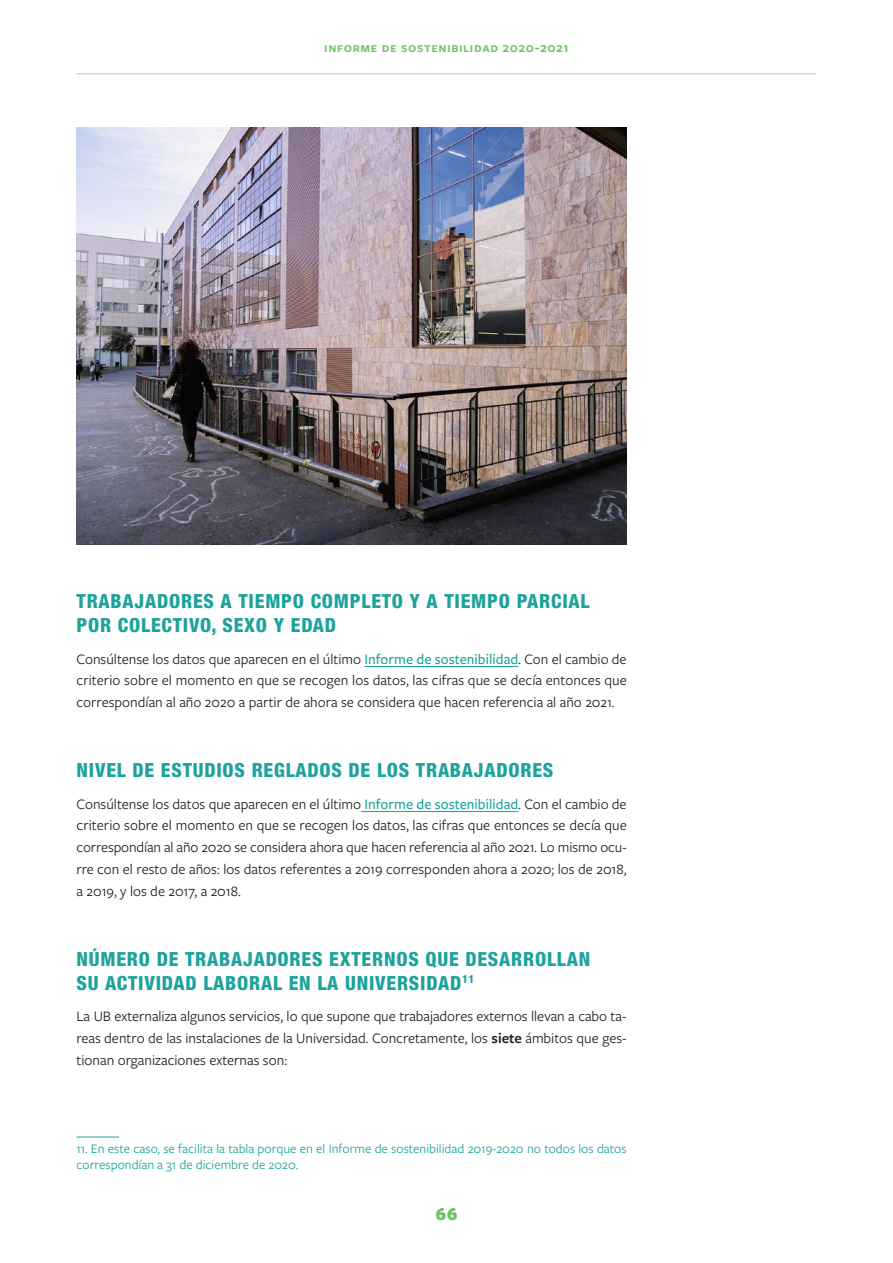
<style>
.page{position:relative;width:893px;height:1263px;background:#fff}
.page>*{position:absolute;margin:0;border:0;box-sizing:border-box;transform-origin:0 0}
.t1{font:800 condensed 19.5px/24px "Helvetica Neue LT Std";letter-spacing:.04em;color:#1da39c}
.t2{font:900 18px "Freight Sans Pro";color:#71c167}
.t3{font:15px/21.8px "Freight Sans Pro";color:#231f20;text-align:justify}
.t4{font:600 14.25px "Freight Sans Pro";letter-spacing:.04em;color:#71c167}
.t5{font:13.5px/16.2px "Freight Sans Pro";color:#1da39c}
.s1{font-weight:500;color:#1da39c}
.s2{font-weight:600}
</style>
<div class="page">
<hr style="left:77px;top:73px;width:739px;height:2px;background:#c6e2bd">
<hr style="left:364px;top:666px;width:154px;height:1px;background:#1da39c">
<hr style="left:361px;top:811px;width:157px;height:1px;background:#1da39c">
<hr style="left:77px;top:1137px;width:42px;height:1px;background:#1da39c">
<img style="left:77px;top:128px;width:550px;height:416px">
<p class="t4" style="left:324px;top:38px;width:246px">informe de sostenibilidad 2020-2021</p>
<h1 class="t1" style="left:77px;top:589px;width:515px">TRABAJADORES A TIEMPO COMPLETO Y A TIEMPO PARCIAL<br>POR COLECTIVO, SEXO Y EDAD</h1>
<p class="t3" style="left:77px;top:647px;width:552px">Consúltense los datos que aparecen en el último <span class="s1">Informe de sostenibilidad</span>. Con el cambio de criterio sobre el momento en que se recogen los datos, las cifras que se decía entonces que correspondían al año 2020 a partir de ahora se considera que hacen referencia al año 2021.</p>
<h1 class="t1" style="left:77px;top:758px;width:478px">NIVEL DE ESTUDIOS REGLADOS DE LOS TRABAJADORES</h1>
<p class="t3" style="left:77px;top:792px;width:552px">Consúltense los datos que aparecen en el último <span class="s1">Informe de sostenibilidad</span>. Con el cambio de criterio sobre el momento en que se recogen los datos, las cifras que entonces se decía que correspondían al año 2020 se considera ahora que hacen referencia al año 2021. Lo mismo ocu&shy;rre con el resto de años: los datos referentes a 2019 corresponden ahora a 2020; los de 2018, a 2019, y los de 2017, a 2018.</p>
<h1 class="t1" style="left:77px;top:946px;width:515px">NÚMERO DE TRABAJADORES EXTERNOS QUE DESARROLLAN<br>SU ACTIVIDAD LABORAL EN LA UNIVERSIDAD<sup>11</sup></h1>
<p class="t3" style="left:77px;top:1005px;width:552px">La UB externaliza algunos servicios, lo que supone que trabajadores externos llevan a cabo ta&shy;reas dentro de las instalaciones de la Universidad. Concretamente, los <span class="s2">siete</span> ámbitos que ges&shy;tionan organizaciones externas son:</p>
<p class="t5" style="left:77px;top:1140px;width:552px">11. En este caso, se facilita la tabla porque en el Informe de sostenibilidad 2019-2020 no todos los datos correspondían a 31 de diciembre de 2020.</p>
<p class="t2" style="left:435px;top:1201px;width:23px">66</p>
</div>
